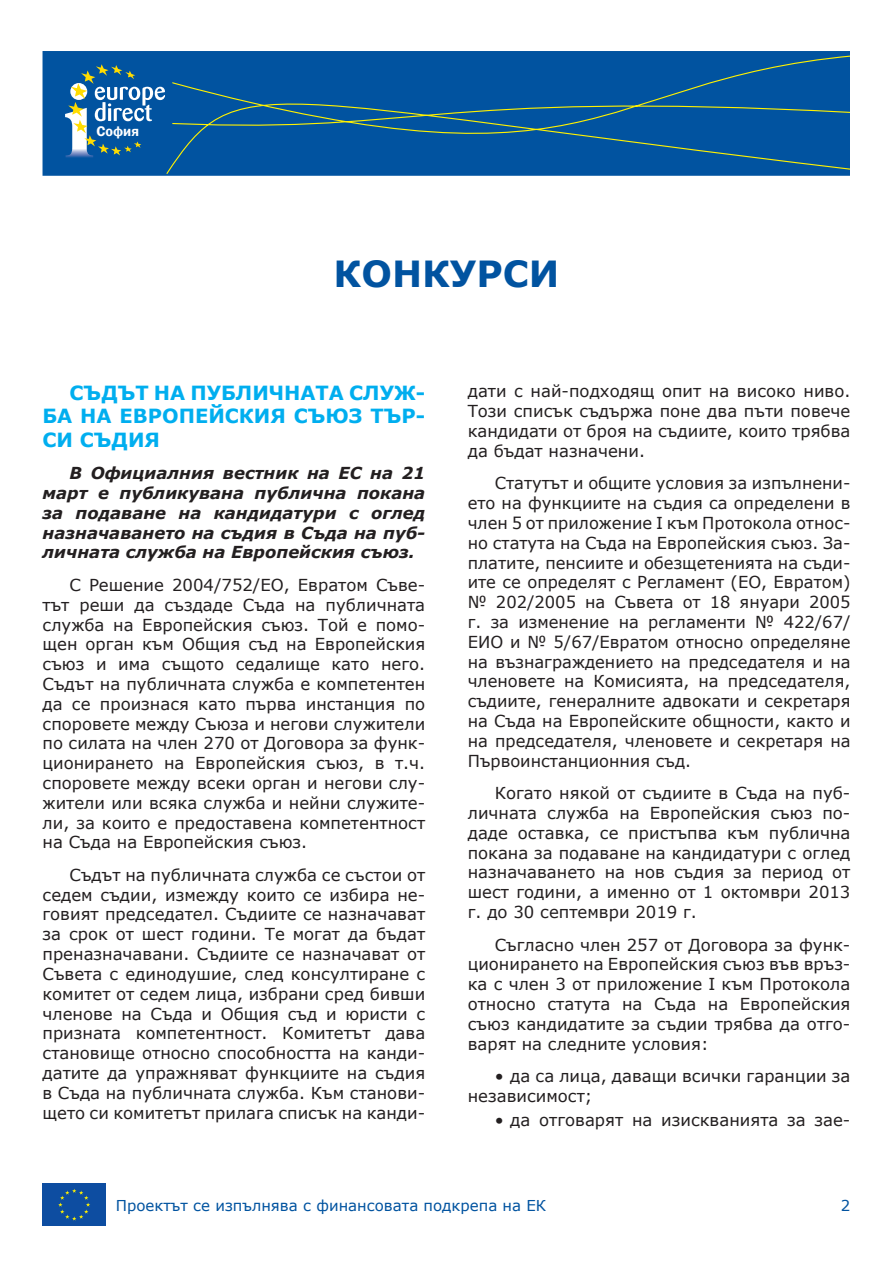
<style>
.page{position:relative;width:893px;height:1263px;background:#fff}
.page>*{position:absolute;margin:0;border:0;box-sizing:border-box;transform-origin:0 0}
.t1{font:700 36px "Verdana";color:#0153a0}
.t2{font:700 19.5px "Verdana";color:#00aeef}
.t3{font:16.5px/19.8px "Verdana";color:#231f20;text-align:justify}
.t4{font:italic 700 16.5px/19.8px "Verdana";color:#231f20;text-align:justify}
.t5{font:15px "Verdana";color:#0153a0}
.t6{font:600 14.25px "Franklin Gothic";color:#fff}
</style>
<div class="page">
<div style="left:43px;top:51px;width:807px;height:125px;background:#0153a0"></div>
<svg style="left:128px;top:55px;width:722px;height:121px"></svg>
<div style="left:57px;top:57px;width:115px;height:110px;background:#0153a0;border-radius:10px"></div>
<svg style="left:65px;top:64px;width:100px;height:94px"></svg>
<div style="left:43px;top:1183px;width:63px;height:43px;background:#0d4da1"></div>
<svg style="left:58px;top:1189px;width:32px;height:31px"></svg>
<p class="t6" style="left:96px;top:123px;width:44px">София</p>
<h1 class="t1" style="left:334px;top:249px;width:227px">КОНКУРСИ</h1>
<p class="t2" style="left:70px;top:379px;width:231px">Съдът на публичната</p>
<p class="t2" style="left:349px;top:379px;width:78px">служ-</p>
<p class="t2" style="left:43px;top:402px;width:54px">ба на</p>
<p class="t2" style="left:120px;top:402px;width:29px">Европе</p>
<p class="t2" style="left:208px;top:402px;width:218px">йския съюз тър-</p>
<p class="t2" style="left:43px;top:426px;width:119px">си съдия</p>
<p class="t4" style="left:43px;top:463px;width:384px;text-indent:27px">В Официалния вестник на ЕС на 21 март е публикувана публична покана за подаване на кандидатури с оглед назначаването на съдия в Съда на пуб&shy;личната служба на Европейския съюз.</p>
<p class="t3" style="left:43px;top:575px;width:384px;text-indent:27px">С Решение 2004/752/ЕО, Евратом Съве&shy;тът реши да създаде Съда на публичната служба на Европейския съюз. Той е помо&shy;щен орган към Общия съд на Европейския съюз и има същото седалище като него.<br>Съдът на публичната служба е компетентен да се произнася като първа инстанция по споровете между Съюза и негови служители по силата на член 270 от Договора за функ&shy;ционирането на Европейския съюз, в т.ч. споровете между всеки орган и негови слу&shy;жители или всяка служба и нейни служите&shy;ли, за които е предоставена компетентност на Съда на Европейския съюз.</p>
<p class="t3" style="left:43px;top:865px;width:384px;text-indent:27px">Съдът на публичната служба се състои от седем съдии, измежду които се избира не&shy;говият председател. Съдиите се назначават за срок от шест години. Те могат да бъдат преназначавани. Съдиите се назначават от Съвета с единодушие, след консултиране с комитет от седем лица, избрани сред бивши членове на Съда и Общия съд и юристи с призната компетентност. Комитетът дава становище относно способността на канди&shy;датите да упражняват функциите на съдия в Съда на публичната служба. Към станови&shy;щето си комитетът прилага списък на канди-</p>
<p class="t3" style="left:468px;top:381px;width:384px">дати с най-подходящ опит на високо ниво.<br>Този списък съдържа поне два пъти повече кандидати от броя на съдиите, които трябва да бъдат назначени.</p>
<p class="t3" style="left:468px;top:473px;width:384px;text-indent:27px">Статутът и общите условия за изпълнени&shy;ето на функциите на съдия са определени в член 5 от приложение I към Протокола относ&shy;но статута на Съда на Европейския съюз. За&shy;платите, пенсиите и обезщетенията на съди&shy;ите се определят с Регламент (ЕО, Евратом) № 202/2005 на Съвета от 18 януари 2005 г. за изменение на регламенти № 422/67/ ЕИО и № 5/67/Евратом относно определяне на възнаграждението на председателя и на членовете на Комисията, на председателя, съдиите, генералните адвокати и секретаря на Съда на Европейските общности, както и на председателя, членовете и секретаря на Първоинстанционния съд.</p>
<p class="t3" style="left:468px;top:783px;width:384px;text-indent:27px">Когато някой от съдиите в Съда на пуб&shy;личната служба на Европейския съюз по&shy;даде оставка, се пристъпва към публична покана за подаване на кандидатури с оглед назначаването на нов съдия за период от шест години, а именно от 1 октомври 2013 г. до 30 септември 2019 г.</p>
<p class="t3" style="left:468px;top:934px;width:384px;text-indent:27px">Съгласно член 257 от Договора за функ&shy;ционирането на Европейския съюз във връз&shy;ка с член 3 от приложение I към Протокола относно статута на Съда на Европейския съюз кандидатите за съдии трябва да отго&shy;варят на следните условия:</p>
<p class="t3" style="left:468px;top:1066px;width:384px;text-indent:27px">• да са лица, даващи всички гаранции за независимост;</p>
<p class="t3" style="left:495px;top:1110px;width:357px">• да отговарят на изискванията за зае-</p>
<p class="t5" style="left:116px;top:1195px;width:432px">Проектът се изпълнява с финансовата подкрепа на ЕК</p>
<p class="t5" style="left:841px;top:1195px;width:11px">2</p>
</div>
